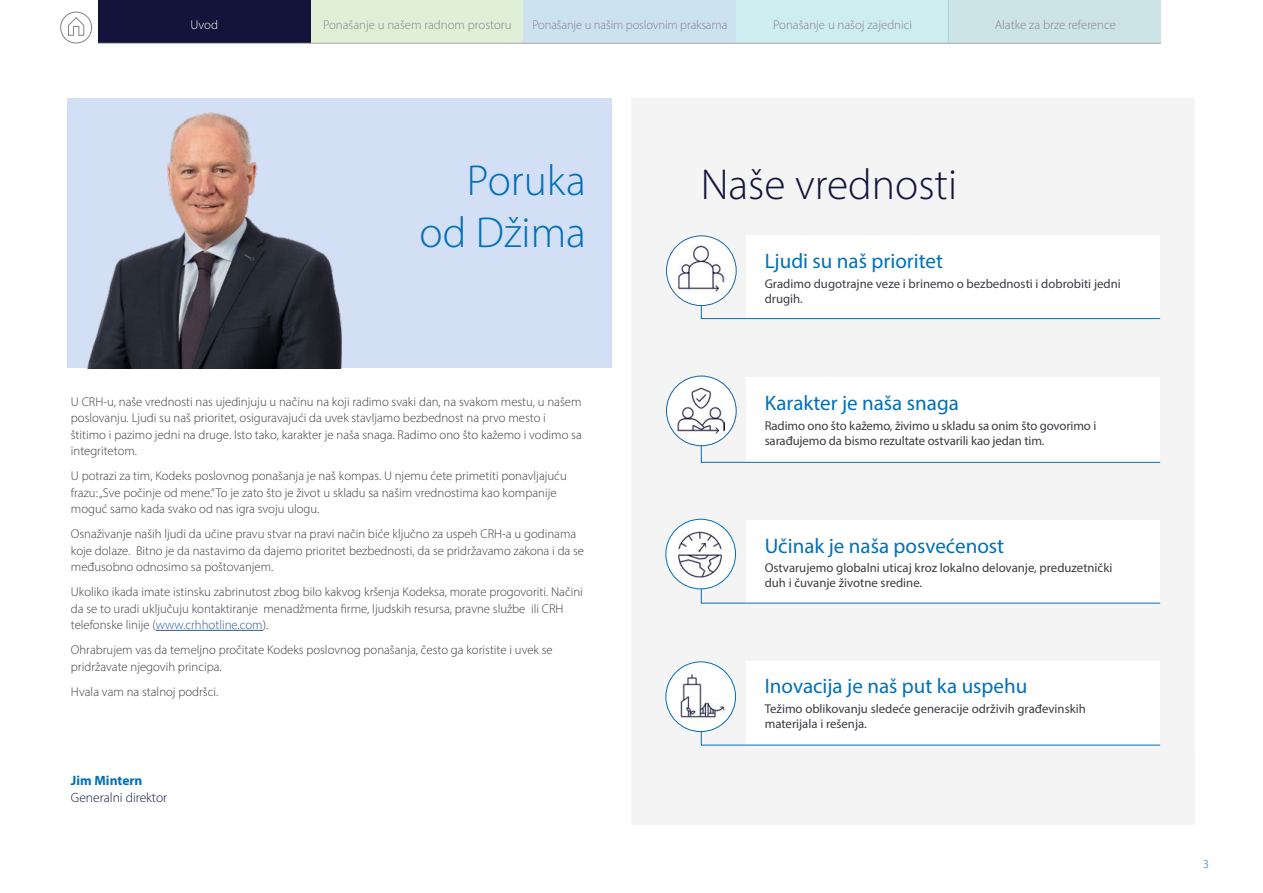
<style>
.page{position:relative;width:1263px;height:893px;background:#fff}
.page>*{position:absolute;margin:0;border:0;box-sizing:border-box;transform-origin:0 0}
.t1{font:300 43.5px/52.2px "Myriad Pro";color:#0070ba;text-align:right}
.t2{font:300 43.5px "Myriad Pro";color:#14133b}
.t3{font:21px "Myriad Pro";color:#0070ba}
.t4{font:300 13.5px "Myriad Pro";color:#14133b}
.t5{font:700 13.5px "Myriad Pro";color:#0070ba}
.t6{font:300 12.75px/16.5px "Myriad Pro";color:#3b3c43}
.t7{font:12.75px/15.3px "Myriad Pro";color:#3b3c43}
.t8{font:300 12.75px "Myriad Pro";color:#818289}
.t9{font:300 12.75px "Myriad Pro";color:#fff}
.t10{font:300 12px "Myriad Pro";color:#0070ba}
.s1{color:#275b9b}
</style>
<div class="page">
<div style="left:60px;top:12px;width:32px;height:31px;border:1px solid #818289;border-radius:50%"></div>
<svg style="left:68px;top:17px;width:16px;height:19px"></svg>
<div style="left:311px;top:0;width:212px;height:43px;background:#e0f0d6"></div>
<div style="left:523px;top:0;width:213px;height:43px;background:#cde2f1"></div>
<div style="left:736px;top:0;width:212px;height:43px;background:#cdedf0"></div>
<div style="left:948px;top:0;width:213px;height:43px;background:#cde4e7"></div>
<div style="left:98px;top:0;width:213px;height:43px;background:#14133b"></div>
<hr style="left:98px;top:43px;width:1063px;height:1px;background:#b6b7b7">
<div style="left:632px;top:98px;width:563px;height:727px;background:#f4f4f4"></div>
<div style="left:67px;top:98px;width:545px;height:270px;background:#d3dff4"></div>
<hr style="left:156px;top:630px;width:107px;height:1px;background:#275b9b">
<div style="left:746px;top:377px;width:414px;height:85px;background:#fff"></div>
<svg style="left:700px;top:442px;width:461px;height:21px"></svg>
<div style="left:666px;top:376px;width:70px;height:70px;background:#fff;border-radius:50%"></div>
<img style="left:677px;top:387px;width:47px;height:47px">
<div style="left:666px;top:376px;width:71px;height:70px;border:1px solid #1262ad;border-radius:50%"></div>
<div style="left:746px;top:520px;width:414px;height:84px;background:#fff"></div>
<svg style="left:700px;top:583px;width:461px;height:21px"></svg>
<div style="left:665px;top:519px;width:71px;height:70px;background:#fff;border:1px solid #0070ba;border-radius:50%"></div>
<img style="left:678px;top:531px;width:45px;height:47px">
<div style="left:746px;top:661px;width:414px;height:83px;background:#fff"></div>
<svg style="left:700px;top:725px;width:461px;height:21px"></svg>
<div style="left:665px;top:661px;width:71px;height:71px;background:#fff;border:1px solid #0070ba;border-radius:50%"></div>
<img style="left:680px;top:674px;width:45px;height:44px">
<svg style="left:666px;top:235px;width:495px;height:85px"></svg>
<img style="left:677px;top:245px;width:47px;height:47px">
<img style="left:87px;top:112px;width:255px;height:256px">
<p class="t9" style="left:191px;top:17px;width:29px">Uvod</p>
<p class="t8" style="left:323px;top:17px;width:190px">Ponašanje u našem radnom prostoru</p>
<p class="t8" style="left:532px;top:17px;width:197px">Ponašanje u našim poslovnim praksama</p>
<p class="t8" style="left:773px;top:17px;width:140px">Ponašanje u našoj zajednici</p>
<p class="t8" style="left:995px;top:17px;width:123px">Alatke za brze reference</p>
<h1 class="t1" style="left:420px;top:154px;width:168px">Poruka od Džima</h1>
<p class="t6" style="left:71px;top:393px;width:512px">U CRH-u, naše vrednosti nas ujedinjuju u načinu na koji radimo svaki dan, na svakom mestu, u našem poslovanju. Ljudi su naš prioritet, osiguravajući da uvek stavljamo bezbednost na prvo mesto i štitimo i pazimo jedni na druge. Isto tako, karakter je naša snaga. Radimo ono što kažemo i vodimo sa integritetom.</p>
<p class="t6" style="left:71px;top:467px;width:497px">U potrazi za tim, Kodeks poslovnog ponašanja je naš kompas. U njemu ćete primetiti ponavljajuću frazu: „Sve počinje od mene.” To je zato što je život u skladu sa našim vrednostima kao kompanije moguć samo kada svako od nas igra svoju ulogu.</p>
<p class="t6" style="left:71px;top:525px;width:515px">Osnaživanje naših ljudi da učine pravu stvar na pravi način biće ključno za uspeh CRH-a u godinama koje dolaze. Bitno je da nastavimo da dajemo prioritet bezbednosti, da se pridržavamo zakona i da se međusobno odnosimo sa poštovanjem.</p>
<p class="t6" style="left:71px;top:583px;width:514px">Ukoliko ikada imate istinsku zabrinutost zbog bilo kakvog kršenja Kodeksa, morate progovoriti. Načini da se to uradi uključuju kontaktiranje menadžmenta firme, ljudskih resursa, pravne službe ili CRH telefonske linije (<span class="s1">www.crhhotline.com</span>).</p>
<p class="t6" style="left:71px;top:641px;width:483px">Ohrabrujem vas da temeljno pročitate Kodeks poslovnog ponašanja, često ga koristite i uvek se pridržavate njegovih principa.</p>
<p class="t6" style="left:71px;top:683px;width:149px">Hvala vam na stalnoj podršci.</p>
<p class="t5" style="left:71px;top:772px;width:73px">Jim Mintern</p>
<p class="t4" style="left:71px;top:789px;width:98px">Generalni direktor</p>
<h1 class="t2" style="left:701px;top:158px;width:258px">Naše vrednosti</h1>
<h2 class="t3" style="left:765px;top:248px;width:180px">Ljudi su naš prioritet</h2>
<p class="t7" style="left:765px;top:275px;width:358px">Gradimo dugotrajne veze i brinemo o bezbednosti i dobrobiti jedni drugih.</p>
<h2 class="t3" style="left:765px;top:390px;width:196px">Karakter je naša snaga</h2>
<p class="t7" style="left:765px;top:418px;width:333px">Radimo ono što kažemo, živimo u skladu sa onim što govorimo i sarađujemo da bismo rezultate ostvarili kao jedan tim.</p>
<h2 class="t3" style="left:765px;top:533px;width:241px">Učinak je naša posvećenost</h2>
<p class="t7" style="left:765px;top:560px;width:349px">Ostvarujemo globalni uticaj kroz lokalno delovanje, preduzetnički duh i čuvanje životne sredine.</p>
<h2 class="t3" style="left:765px;top:673px;width:264px">Inovacija je naš put ka uspehu</h2>
<p class="t7" style="left:765px;top:701px;width:323px">Težimo oblikovanju sledeće generacije održivih građevinskih materijala i rešenja.</p>
<p class="t10" style="left:1203px;top:856px;width:7px">3</p>
</div>
